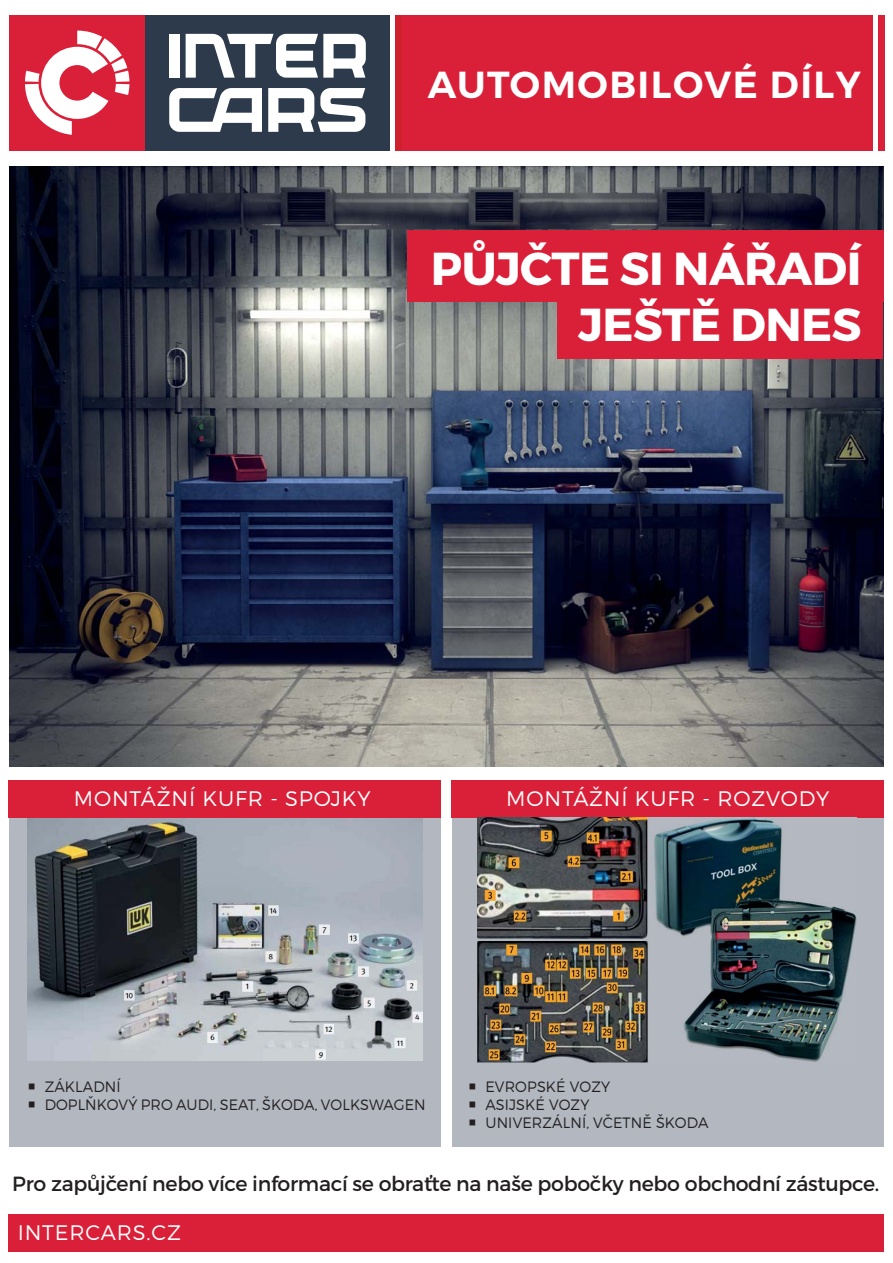
<style>
.page{position:relative;width:893px;height:1263px;background:#fff}
.page>*{position:absolute;margin:0;border:0;box-sizing:border-box;transform-origin:0 0}
.t1{font:700 46.2px/55.3px "Montserrat";letter-spacing:-.01em;color:#fff;text-align:right}
.t2{font:600 37.65px "Montserrat";letter-spacing:.04em;color:#fff}
.t3{font:300 21px "Montserrat";letter-spacing:.04em;color:#fff}
.t4{font:20.55px "Montserrat";letter-spacing:-.015em;color:#231f20}
.t5{font:300 15px "Montserrat";letter-spacing:.01em;color:#231f20;scale:.96 1}
</style>
<div class="page">
<div style="left:452px;top:780px;width:431px;height:366px;background:#b2b7c0"></div>
<div style="left:9px;top:780px;width:432px;height:366px;background:#b2b7c0"></div>
<img style="left:9px;top:166px;width:874px;height:600px">
<div style="left:395px;top:15px;width:478px;height:136px;background:#da2038"></div>
<div style="left:878px;top:15px;width:7px;height:136px;background:#da2038"></div>
<div style="left:145px;top:15px;width:245px;height:136px;background:#2c3a4c"></div>
<div style="left:395px;top:15px;width:7px;height:136px;background:#cf202e"></div>
<div style="left:169px;top:34px;width:10px;height:44px;background:#fff"></div>
<svg style="left:268px;top:88px;width:97px;height:44px"></svg>
<svg style="left:169px;top:88px;width:93px;height:44px"></svg>
<svg style="left:186px;top:34px;width:180px;height:44px"></svg>
<div style="left:9px;top:15px;width:136px;height:136px;background:#da2038"></div>
<svg style="left:25px;top:31px;width:104px;height:104px"></svg>
<img style="left:28px;top:817px;width:394px;height:244px">
<div style="left:407px;top:230px;width:476px;height:71px;background:#da2038"></div>
<div style="left:557px;top:288px;width:326px;height:71px;background:#da2038"></div>
<div style="left:9px;top:1214px;width:875px;height:37px;background:#da2038"></div>
<div style="left:9px;top:780px;width:432px;height:37px;background:#da2038"></div>
<div style="left:451px;top:780px;width:432px;height:37px;background:#da2038"></div>
<img style="left:477px;top:817px;width:379px;height:246px">
<h2 class="t2" style="left:428px;top:67px;width:435px">AUTOMOBILOVÉ DÍLY</h2>
<h1 class="t1" style="left:431px;top:243px;width:432px">PŮJČTE SI NÁŘADÍ<br>JEŠTĚ DNES</h1>
<h3 class="t3" style="left:74px;top:788px;width:298px">MONTÁŽNÍ KUFR - SPOJKY</h3>
<h3 class="t3" style="left:506px;top:788px;width:325px">MONTÁŽNÍ KUFR - ROZVODY</h3>
<p class="t5" style="left:28px;top:1079px;width:99px">○ ZÁKLADNÍ</p>
<p class="t5" style="left:28px;top:1097px;width:416px">○ DOPLŇKOVÝ PRO AUDI, SEAT, ŠKODA, VOLKSWAGEN</p>
<p class="t5" style="left:468px;top:1079px;width:149px">○ EVROPSKÉ VOZY</p>
<p class="t5" style="left:468px;top:1097px;width:127px">○ ASIJSKÉ VOZY</p>
<p class="t5" style="left:468px;top:1115px;width:251px">○ UNIVERZÁLNÍ, VČETNĚ ŠKODA</p>
<h3 class="t4" style="left:12px;top:1174px;width:868px">Pro zapůjčení nebo více informací se obraťte na naše pobočky nebo obchodní zástupce.</h3>
<h3 class="t3" style="left:18px;top:1222px;width:165px">INTERCARS.CZ</h3>
</div>
